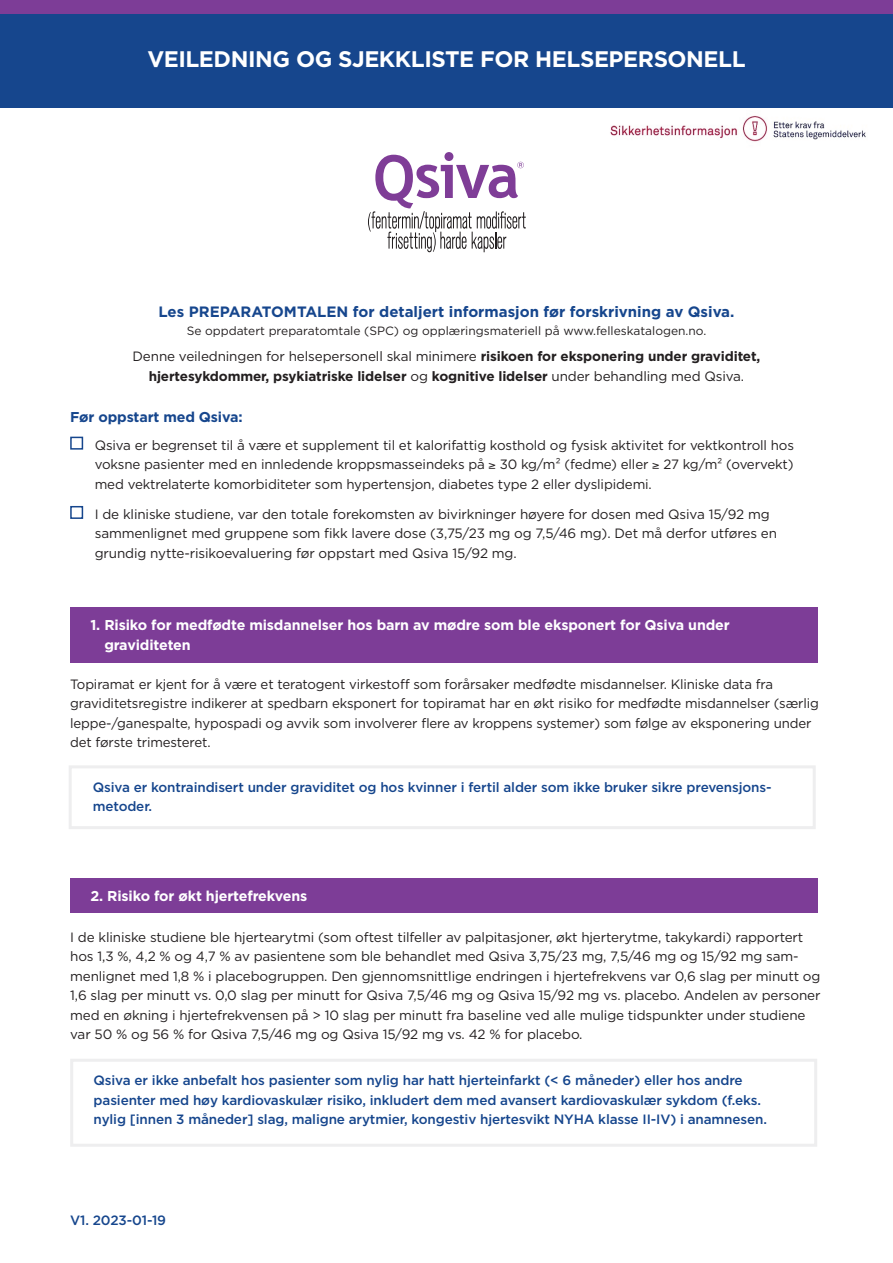
<style>
.page{position:relative;width:893px;height:1263px;background:#fff}
.page>*{position:absolute;margin:0;border:0;box-sizing:border-box;transform-origin:0 0}
.t1{font:700 22.5px "Gotham";letter-spacing:-.02em;color:#fff}
.t2{font:700 15px "Gotham";color:#16468d}
.t3{font:700 14.25px/19.5px "Gotham";letter-spacing:-.01em;color:#fff}
.t4{font:700 14.25px "Gotham";letter-spacing:-.01em;color:#16468d}
.t5{font:13.5px/19.5px "Gotham";letter-spacing:-.01em;color:#231f20}
.t6{font:500 13.5px/19.5px "Gotham Pro";letter-spacing:-.01em;color:#16468d}
.t7{font:700 13.5px/19.5px "Gotham";letter-spacing:-.01em;color:#231f20;text-align:center}
.t8{font:12px "Gotham";color:#231f20}
.s1{font-weight:400}
</style>
<div class="page">
<svg style="left:368px;top:152px;width:158px;height:100px"></svg>
<div style="left:0;top:0;width:893px;height:108px;background:#16468d"></div>
<div style="left:0;top:0;width:893px;height:14px;background:#7d3d97"></div>
<div style="left:70px;top:437px;width:13px;height:13px;border:2px solid #16468d"></div>
<div style="left:70px;top:506px;width:13px;height:13px;border:2px solid #16468d"></div>
<div style="left:70px;top:879px;width:747px;height:34px;background:#7d3d97"></div>
<div style="left:70px;top:1059px;width:747px;height:88px;border:3px solid #eeeeef"></div>
<div style="left:70px;top:607px;width:747px;height:55px;background:#7d3d97"></div>
<div style="left:69px;top:765px;width:747px;height:64px;border:3px solid #eeeeef"></div>
<img style="left:610px;top:115px;width:256px;height:27px">
<h1 class="t1" style="left:147px;top:44px;width:600px">VEILEDNING OG SJEKKLISTE FOR HELSEPERSONELL</h1>
<p class="t2" style="left:159px;top:302px;width:577px">Les PREPARATOMTALEN for detaljert informasjon før forskrivning av Qsiva.</p>
<p class="t8" style="left:187px;top:323px;width:521px">Se oppdatert preparatomtale (SPC) og opplæringsmateriell på www.felleskatalogen.no.</p>
<p class="t7" style="left:133px;top:347px;width:629px"><span class="s1">Denne veiledningen for helsepersonell skal minimere</span> risikoen for eksponering under graviditet, hjertesykdommer, psykiatriske lidelser <span class="s1">og</span> kognitive lidelser <span class="s1">under behandling med Qsiva.</span></p>
<p class="t4" style="left:70px;top:408px;width:174px">Før oppstart med Qsiva:</p>
<p class="t5" style="left:95px;top:435px;width:701px;text-align:justify">Qsiva er begrenset til å være et supplement til et kalorifattig kosthold og fysisk aktivitet for vektkontroll hos voksne pasienter med en innledende kroppsmasseindeks på ≥ 30 kg/m² (fedme) eller ≥ 27 kg/m² (overvekt) med vektrelaterte komorbiditeter som hypertensjon, diabetes type 2 eller dyslipidemi.</p>
<p class="t5" style="left:95px;top:504px;width:684px">I de kliniske studiene, var den totale forekomsten av bivirkninger høyere for dosen med Qsiva 15/92 mg sammenlignet med gruppene som fikk lavere dose (3,75/23 mg og 7,5/46 mg). Det må derfor utføres en grundig nytte-risikoevaluering før oppstart med Qsiva 15/92 mg.</p>
<p class="t3" style="left:104px;top:615px;width:627px;text-indent:-14px">1. Risiko for medfødte misdannelser hos barn av mødre som ble eksponert for Qsiva under graviditeten</p>
<p class="t5" style="left:70px;top:674px;width:750px">Topiramat er kjent for å være et teratogent virkestoff som forårsaker medfødte misdannelser. Kliniske data fra graviditetsregistre indikerer at spedbarn eksponert for topiramat har en økt risiko for medfødte misdannelser (særlig leppe-/ganespalte, hypospadi og avvik som involverer flere av kroppens systemer) som følge av eksponering under det første trimesteret.</p>
<p class="t6" style="left:93px;top:777px;width:680px">Qsiva er kontraindisert under graviditet og hos kvinner i fertil alder som ikke bruker sikre prevensjons&shy;metoder.</p>
<p class="t3" style="left:90px;top:886px;width:218px">2. Risiko for økt hjertefrekvens</p>
<p class="t5" style="left:70px;top:927px;width:752px">I de kliniske studiene ble hjertearytmi (som oftest tilfeller av palpitasjoner, økt hjerterytme, takykardi) rapportert hos 1,3 %, 4,2 % og 4,7 % av pasientene som ble behandlet med Qsiva 3,75/23 mg, 7,5/46 mg og 15/92 mg sam&shy;menlignet med 1,8 % i placebogruppen. Den gjennomsnittlige endringen i hjertefrekvens var 0,6 slag per minutt og 1,6 slag per minutt vs. 0,0 slag per minutt for Qsiva 7,5/46 mg og Qsiva 15/92 mg vs. placebo. Andelen av personer med en økning i hjertefrekvensen på &gt; 10 slag per minutt fra baseline ved alle mulige tidspunkter under studiene var 50 % og 56 % for Qsiva 7,5/46 mg og Qsiva 15/92 mg vs. 42 % for placebo.</p>
<p class="t6" style="left:94px;top:1070px;width:675px">Qsiva er ikke anbefalt hos pasienter som nylig har hatt hjerteinfarkt (&lt; 6 måneder) eller hos andre pasienter med høy kardiovaskulær risiko, inkludert dem med avansert kardiovaskulær sykdom (f.eks. nylig [innen 3 måneder] slag, maligne arytmier, kongestiv hjertesvikt NYHA klasse II-IV) i anamnesen.</p>
<p class="t6" style="left:70px;top:1210px;width:97px">V1. 2023-01-19</p>
</div>
